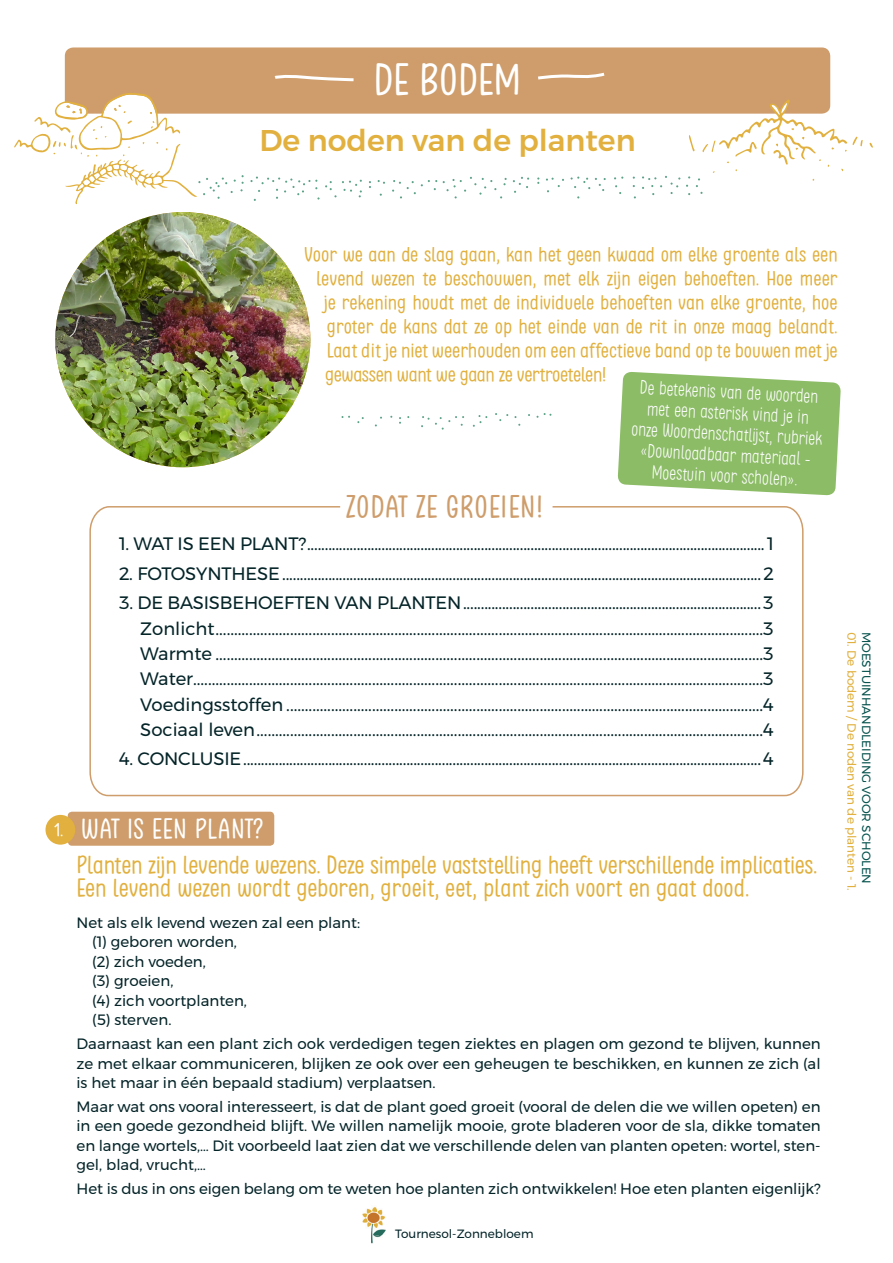
<style>
.page{position:relative;width:893px;height:1263px;background:#fff}
.page>*{position:absolute;margin:0;border:0;box-sizing:border-box;transform-origin:0 0}
.t1{font:42px "Clambake October Six";color:#fff}
.t2{font:500 30px "Montserrat";color:#e1b03e}
.table_des_matières{font:30px "Clambake October Six";letter-spacing:.02em;color:#ce9d6b}
.t3{font:27px "Clambake October Six";letter-spacing:.02em;color:#fff}
.table_des_matières-2{font:24px/22.5px "Clambake October Six";letter-spacing:-.01em;color:#e1b03e}
.t4{font:19.5px "Clambake October Six";color:#e1b03e}
.t5{font:19.5px "Clambake October Six";letter-spacing:-.02em;color:#e1b03e}
.table_des_matières-3{font:18px "Montserrat";letter-spacing:-.01em;color:#042428}
.paragraphe{font:300 18px/21px "Clambake October Six";color:#fff;text-align:center}
.t6{font:18px "Clambake October Six";color:#fff}
.table_des_matières-4{font:15px/19.5px "Montserrat";color:#042428;text-align:justify}
.t7{font:12px "Montserrat";color:#e1b03e}
.t8{font:12px "Montserrat";color:#08534f}
.t9{font:12px "Montserrat";color:#042428}
</style>
<div class="page">
<img style="left:362px;top:1207px;width:23px;height:36px">
<div style="left:65px;top:47px;width:765px;height:67px;background:#ce9d6b;border-radius:9px"></div>
<svg style="left:274px;top:75px;width:80px;height:7px"></svg>
<svg style="left:538px;top:72px;width:67px;height:8px"></svg>
<svg style="left:571px;top:177px;width:35px;height:21px"></svg>
<svg style="left:642px;top:176px;width:38px;height:19px"></svg>
<svg style="left:546px;top:178px;width:18px;height:14px"></svg>
<svg style="left:513px;top:177px;width:16px;height:16px"></svg>
<svg style="left:250px;top:177px;width:112px;height:24px"></svg>
<svg style="left:392px;top:180px;width:45px;height:18px"></svg>
<svg style="left:443px;top:177px;width:64px;height:21px"></svg>
<img style="left:55px;top:212px;width:255px;height:255px;border-radius:128px">
<svg style="left:89px;top:506px;width:715px;height:291px"></svg>
<svg style="left:495px;top:413px;width:13px;height:8px"></svg>
<svg style="left:357px;top:417px;width:7px;height:6px"></svg>
<svg style="left:473px;top:415px;width:14px;height:12px"></svg>
<svg style="left:421px;top:416px;width:43px;height:14px"></svg>
<svg style="left:14px;top:93px;width:230px;height:111px"></svg>
<svg style="left:869px;top:143px;width:4px;height:5px"></svg>
<svg style="left:686px;top:100px;width:177px;height:95px"></svg>
<div style="left:68px;top:812px;width:206px;height:34px;background:#ce9d6b;border-radius:4px"></div>
<div style="left:45px;top:815px;width:30px;height:30px;background:#e1b03e;border-radius:50%"></div>
<svg style="left:617px;top:372px;width:224px;height:124px;background:#99c377"></svg>
<p class="t1" style="left:373px;top:56px;width:150px">DE BODEM</p>
<p class="t2" style="left:259px;top:117px;width:378px">De noden van de planten</p>
<p class="t6" style="left:55px;top:820px;width:10px">1.</p>
<p class="t4" style="left:304px;top:244px;width:535px">Voor we aan de slag gaan, kan het geen kwaad om elke groente als een</p>
<p class="t4" style="left:316px;top:268px;width:523px">levend wezen te beschouwen, met elk zijn eigen behoeften. Hoe meer</p>
<p class="t4" style="left:324px;top:292px;width:515px">je rekening houdt met de individuele behoeften van elke groente, hoe</p>
<p class="t4" style="left:327px;top:316px;width:512px">groter de kans dat ze op het einde van de rit in onze maag belandt.</p>
<p class="t4" style="left:327px;top:340px;width:512px">Laat dit je niet weerhouden om een affectieve band op te bouwen met je</p>
<p class="t5" style="left:325px;top:364px;width:282px">gewassen want we gaan ze vertroetelen!</p>
<p class="paragraphe" style="left:634px;top:376px;width:192px;rotate:3deg">De betekenis van de woorden met een asterisk vind je in onze Woordenschatlijst, rubriek «Downloadbaar materiaal -<br>Moestuin voor scholen».</p>
<p class="table_des_matières" style="left:346px;top:489px;width:198px">ZODAT ZE GROEIEN!</p>
<p class="table_des_matières-3" style="left:119px;top:530px;width:656px">1. WAT IS EEN PLANT?.................................................................................................................................1</p>
<p class="table_des_matières-3" style="left:119px;top:560px;width:656px">2. FOTOSYNTHESE.......................................................................................................................................2</p>
<p class="table_des_matières-3" style="left:119px;top:589px;width:656px">3. DE BASISBEHOEFTEN VAN PLANTEN....................................................................................3</p>
<p class="table_des_matières-3" style="left:140px;top:615px;width:635px">Zonlicht...................................................................................................................................................3</p>
<p class="table_des_matières-3" style="left:140px;top:640px;width:635px">Warmte ...................................................................................................................................................3</p>
<p class="table_des_matières-3" style="left:140px;top:665px;width:635px">Water.........................................................................................................................................................3</p>
<p class="table_des_matières-3" style="left:140px;top:690px;width:635px">Voedingsstoffen ................................................................................................................................4</p>
<p class="table_des_matières-3" style="left:140px;top:716px;width:635px">Sociaal leven........................................................................................................................................4</p>
<p class="table_des_matières-3" style="left:119px;top:745px;width:656px">4. CONCLUSIE..................................................................................................................................................4</p>
<p class="t3" style="left:81px;top:813px;width:184px">WAT IS EEN PLANT?</p>
<p class="table_des_matières-2" style="left:77px;top:854px;width:742px">Planten zijn levende wezens. Deze simpele vaststelling heeft verschillende implicaties.<br>Een levend wezen wordt geboren, groeit, eet, plant zich voort en gaat dood.</p>
<p class="table_des_matières-4" style="left:77px;top:912px;width:285px">Net als elk levend wezen zal een plant:</p>
<p class="table_des_matières-4" style="left:92px;top:932px;width:146px">(1) geboren worden,</p>
<p class="table_des_matières-4" style="left:92px;top:951px;width:115px">(2) zich voeden,</p>
<p class="table_des_matières-4" style="left:92px;top:971px;width:83px">(3) groeien,</p>
<p class="table_des_matières-4" style="left:92px;top:990px;width:156px">(4) zich voortplanten,</p>
<p class="table_des_matières-4" style="left:92px;top:1010px;width:81px">(5) sterven.</p>
<p class="table_des_matières-4" style="left:77px;top:1034px;width:746px">Daarnaast kan een plant zich ook verdedigen tegen ziektes en plagen om gezond te blijven, kunnen ze met elkaar communiceren, blijken ze ook over een geheugen te beschikken, en kunnen ze zich (al is het maar in één bepaald stadium) verplaatsen.</p>
<p class="table_des_matières-4" style="left:77px;top:1096px;width:746px">Maar wat ons vooral interesseert, is dat de plant goed groeit (vooral de delen die we willen opeten) en in een goede gezondheid blijft. We willen namelijk mooie, grote bladeren voor de sla, dikke tomaten en lange wortels,… Dit voorbeeld laat zien dat we verschillende delen van planten opeten: wortel, sten&shy;gel, blad, vrucht,…</p>
<p class="table_des_matières-4" style="left:77px;top:1179px;width:746px">Het is dus in ons eigen belang om te weten hoe planten zich ontwikkelen! Hoe eten planten eigenlijk?</p>
<p class="t9" style="left:395px;top:1225px;width:140px">Tournesol-Zonnebloem</p>
<p class="t7" style="left:861px;top:631px;width:260px;rotate:90deg">01. De bodem / De noden van de planten - 1.</p>
<p class="t8" style="left:876px;top:631px;width:254px;rotate:90deg">MOESTUINHANDLEIDING VOOR SCHOLEN</p>
</div>
